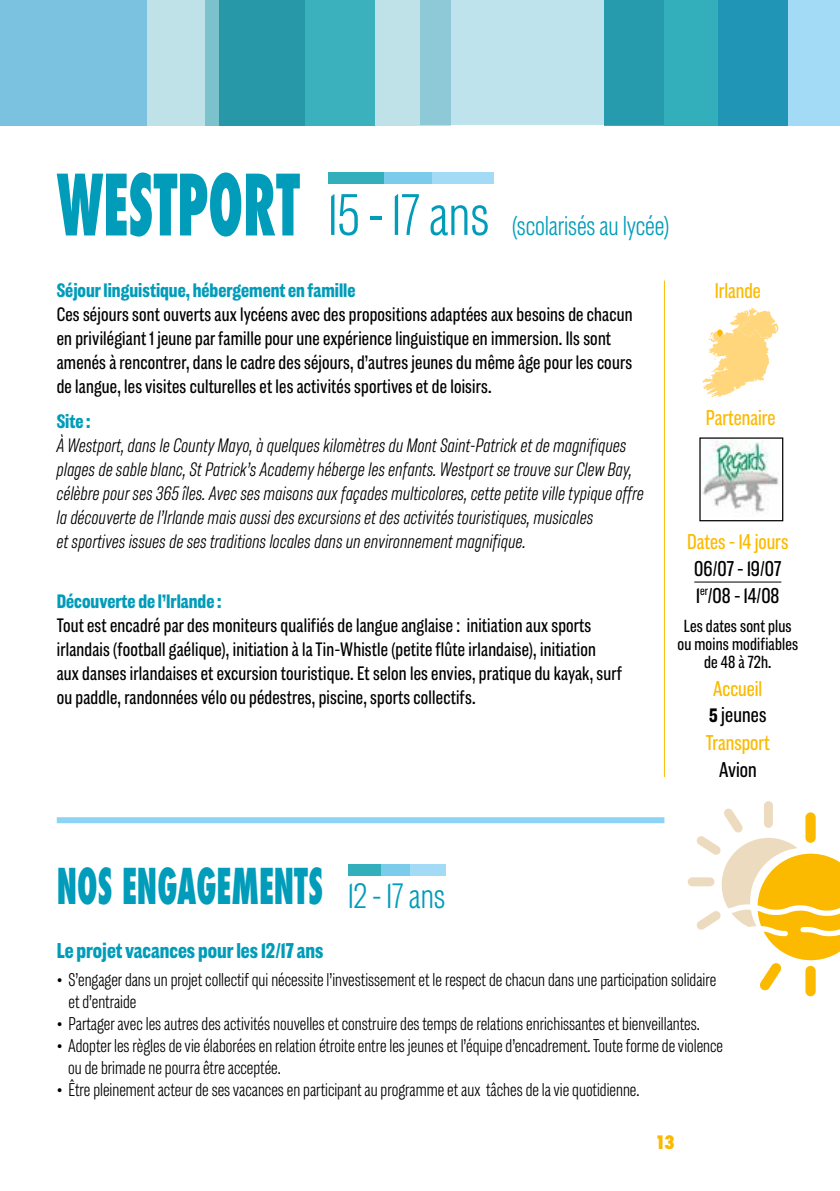
<style>
.page{position:relative;width:840px;height:1191px;background:#fff}
.page>*{position:absolute;margin:0;border:0;box-sizing:border-box;transform-origin:0 0}
.t1{font:800 condensed 82px "Futura";color:#009cb9;scale:.66 1}
.t2{font:300 60px "Americane Cond";color:#009cb9}
.t3{font:800 condensed 48px "Futura";color:#009cb9;scale:.66 1}
.t4{font:300 28px "Americane Cond";letter-spacing:-.005em;color:#009cb9}
.t5{font:22px/27.2px "Americane Cond";color:#fbba00;text-align:center}
.t6{font:700 22px "Americane Cond";color:#009cb9}
.t7{font:22px/26.6px "Americane Cond";color:#000}
.t8{font:20px/24px "Americane Cond";letter-spacing:.01em;color:#000}
.t9{font:italic 300 20px/24px "Americane Cond";letter-spacing:.01em;color:#000}
.t10{font:700 20px "Americane Cond";color:#009cb9}
.t11{font:300 19px/22px "Americane Cond";color:#000}
.t12{font:18px/18px "Americane Cond";letter-spacing:.01em;color:#000;text-align:center}
.t13{font:800 condensed 18px "Futura";color:#fbba00}
.s1{font-weight:700;font-size:20px;color:#000}
.s2{color:#000}
.s3{font-family:"Americane Cond";font-weight:300;font-stretch:normal;font-size:36.2px}
</style>
<div class="page">
<div style="left:328px;top:173px;width:103px;height:11px;background:#33afbc"></div>
<svg style="left:384px;top:173px;width:109px;height:11px"></svg>
<hr style="left:694px;top:581px;width:86px;height:1px;background:#000">
<div style="left:604px;top:0;width:182px;height:125px;background:#33afbc"></div>
<div style="left:0;top:0;width:450px;height:125px;background:#bee2e8"></div>
<svg style="left:420px;top:0;width:243px;height:125px;background:#92ceda"></svg>
<hr style="left:663px;top:281px;width:1px;height:496px;background:#fbba00">
<div style="left:219px;top:0;width:155px;height:125px;background:#3bb1be"></div>
<svg style="left:205px;top:0;width:99px;height:125px;background:#329ead"></svg>
<div style="left:0;top:0;width:147px;height:125px;background:#7ac2e0"></div>
<svg style="left:718px;top:0;width:121px;height:125px;background:#57b2d0"></svg>
<svg style="left:762px;top:800px;width:11px;height:29px"></svg>
<div style="left:761px;top:798px;width:14px;height:32px;border:3px solid #fff;border-radius:6px"></div>
<svg style="left:686px;top:876px;width:29px;height:11px"></svg>
<div style="left:684px;top:874px;width:32px;height:15px;border:3px solid #fff;border-radius:6px"></div>
<div style="left:803px;top:964px;width:13px;height:33px;background:#fbba00;border-radius:7px"></div>
<div style="left:802px;top:963px;width:16px;height:36px;border:3px solid #fff;border-radius:7px"></div>
<svg style="left:691px;top:804px;width:148px;height:190px"></svg>
<svg style="left:702px;top:307px;width:76px;height:90px"></svg>
<svg style="left:716px;top:329px;width:6px;height:8px"></svg>
<div style="left:57px;top:817px;width:607px;height:6px;background:#8dd3f6"></div>
<div style="left:348px;top:865px;width:61px;height:11px;background:#33afbc"></div>
<svg style="left:381px;top:865px;width:65px;height:11px"></svg>
<img style="left:701px;top:439px;width:78px;height:75px">
<h1 class="t1" style="left:57px;top:149px;width:369px">WESTPORT</h1>
<h2 class="t2" style="left:328px;top:179px;width:162px">15-17 ans</h2>
<h3 class="t4" style="left:512px;top:209px;width:158px">(scolarisés au lycée)</h3>
<p class="t10" style="left:57px;top:278px;width:300px">Séjour linguistique, hébergement en famille</p>
<p class="t8" style="left:57px;top:302px;width:577px">Ces séjours sont ouverts aux lycéens avec des propositions adaptées aux besoins de chacun en privilégiant 1 jeune par famille pour une expérience linguistique en immersion. Ils sont amenés à rencontrer, dans le cadre des séjours, d’autres jeunes du même âge pour les cours de langue, les visites culturelles et les activités sportives et de loisirs.</p>
<p class="t10" style="left:57px;top:409px;width:35px">Site :</p>
<p class="t9" style="left:57px;top:433px;width:588px">À Westport, dans le County Mayo, à quelques kilomètres du Mont Saint-Patrick et de magnifiques plages de sable blanc, St Patrick’s Academy héberge les enfants. Westport se trouve sur Clew Bay, célèbre pour ses 365 îles. Avec ses maisons aux façades multicolores, cette petite ville typique offre la découverte de l’Irlande mais aussi des excursions et des activités touristiques, musicales<br>et sportives issues de ses traditions locales dans un environnement magnifique.</p>
<p class="t10" style="left:57px;top:589px;width:166px">Découverte de l’Irlande :</p>
<p class="t8" style="left:57px;top:612px;width:566px">Tout est encadré par des moniteurs qualifiés de langue anglaise : initiation aux sports irlandais (football gaélique), initiation à la Tin-Whistle (petite flûte irlandaise), initiation aux danses irlandaises et excursion touristique. Et selon les envies, pratique du kayak, surf ou paddle, randonnées vélo ou pédestres, piscine, sports collectifs.</p>
<p class="t5" style="left:714px;top:277px;width:48px">Irlande</p>
<p class="t5" style="left:705px;top:404px;width:71px">Partenaire</p>
<p class="t5" style="left:686px;top:528px;width:103px">Dates - 14 jours</p>
<p class="t7" style="left:694px;top:555px;width:88px">06/07 - 19/07<br>1<sup>er</sup>/08 - 14/08</p>
<p class="t12" style="left:677px;top:616px;width:122px">Les dates sont plus ou moins modifiables de 48 à 72h.</p>
<p class="t5" style="left:705px;top:674px;width:66px">Accueil<br><span class="s1">5</span> <span class="s2">jeunes<br></span>Transport</p>
<p class="t7" style="left:718px;top:756px;width:39px">Avion</p>
<h3 class="t3" style="left:57px;top:854px;width:590px">NOS ENGAGEMENTS <span class="s3">12-17 ans</span></h3>
<p class="t6" style="left:57px;top:937px;width:268px">Le projet vacances pour les 12/17 ans</p>
<p class="t11" style="left:68px;top:968px;width:649px;text-indent:-12px">• S’engager dans un projet collectif qui nécessite l’investissement et le respect de chacun dans une participation solidaire et d’entraide</p>
<p class="t11" style="left:57px;top:1012px;width:644px">• Partager avec les autres des activités nouvelles et construire des temps de relations enrichissantes et bienveillantes.</p>
<p class="t11" style="left:68px;top:1034px;width:656px;text-indent:-11px">• Adopter les règles de vie élaborées en relation étroite entre les jeunes et l’équipe d’encadrement. Toute forme de violence ou de brimade ne pourra être acceptée.</p>
<p class="t11" style="left:57px;top:1078px;width:584px">• Être pleinement acteur de ses vacances en participant au programme et aux tâches de la vie quotidienne.</p>
<p class="t13" style="left:654px;top:1130px;width:21px">13</p>
</div>
